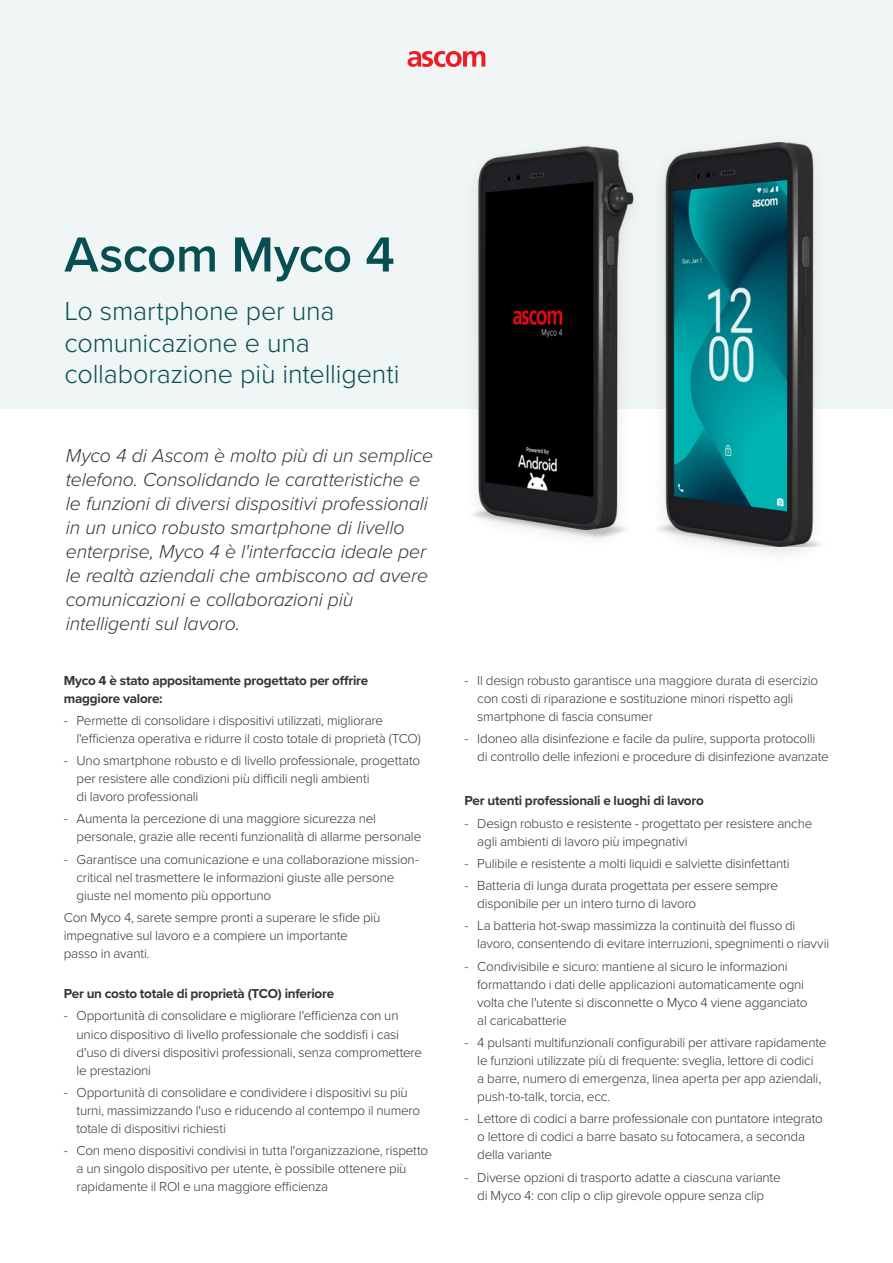
<style>
.page{position:relative;width:893px;height:1263px;background:#fff}
.page>*{position:absolute;margin:0;border:0;box-sizing:border-box;transform-origin:0 0}
.Heading_L4_-_Ascom_Green{font:600 51px "Proxima Nova";letter-spacing:-.01em;color:#084f53}
.Sub-heading{font:300 27px/31.5px "Proxima Nova";letter-spacing:-.005em;color:#084f53}
.Preamble_L3{font:italic 300 19.5px/24px "Proxima Nova";letter-spacing:-.005em;color:#363536}
.Body_copy{font:300 13.5px/18px "Proxima Nova";letter-spacing:-.015em;color:#363536}
.Sub-heading__body_copy_L1_-_Preferred{font:700 13.5px/18px "Proxima Nova";letter-spacing:-.02em;color:#363536}
.Body_copy-2{font:700 13.5px "Proxima Nova";letter-spacing:-.015em;color:#363536}
</style>
<div class="page">
<div style="left:0;top:0;width:893px;height:408px;background:#f0f5f5"></div>
<svg style="left:408px;top:51px;width:77px;height:16px"></svg>
<img style="left:434px;top:146px;width:199px;height:393px">
<div style="left:647px;top:133px;width:184px;height:434px;background:#231f20;opacity:.12"></div>
<img style="left:633px;top:133px;width:216px;height:414px">
<p class="Heading_L4_-_Ascom_Green" style="left:64px;top:216px;width:332px">Ascom Myco 4</p>
<p class="Sub-heading" style="left:64px;top:294px;width:337px">Lo smartphone per una comunicazione e una collaborazione più intelligenti</p>
<p class="Preamble_L3" style="left:66px;top:442px;width:369px">Myco 4 di Ascom è molto più di un semplice telefono. Consolidando le caratteristiche e le funzioni di diversi dispositivi professionali in un unico robusto smartphone di livello enterprise, Myco 4 è l'interfaccia ideale per le realtà aziendali che ambiscono ad avere comunicazioni e collaborazioni più intelligenti sul lavoro.</p>
<p class="Sub-heading__body_copy_L1_-_Preferred" style="left:64px;top:671px;width:306px">Myco 4 è stato appositamente progettato per offrire maggiore valore:</p>
<p class="Body_copy" style="left:77px;top:711px;width:346px;text-indent:-13px">- Permette di consolidare i dispositivi utilizzati, migliorare l'efficienza operativa e ridurre il costo totale di proprietà (TCO)</p>
<p class="Body_copy" style="left:77px;top:751px;width:345px;text-indent:-13px">- Uno smartphone robusto e di livello professionale, progettato per resistere alle condizioni più difficili negli ambienti<br>di lavoro professionali</p>
<p class="Body_copy" style="left:77px;top:809px;width:346px;text-indent:-13px">- Aumenta la percezione di una maggiore sicurezza nel personale, grazie alle recenti funzionalità di allarme personale</p>
<p class="Body_copy" style="left:77px;top:849px;width:344px;text-indent:-13px">- Garantisce una comunicazione e una collaborazione mission&shy;critical nel trasmettere le informazioni giuste alle persone giuste nel momento più opportuno</p>
<p class="Body_copy" style="left:64px;top:908px;width:318px">Con Myco 4, sarete sempre pronti a superare le sfide più impegnative sul lavoro e a compiere un importante passo in avanti.</p>
<p class="Sub-heading__body_copy_L1_-_Preferred" style="left:64px;top:984px;width:272px">Per un costo totale di proprietà (TCO) inferiore</p>
<p class="Body_copy" style="left:77px;top:1006px;width:347px;text-indent:-13px">- Opportunità di consolidare e migliorare l'efficienza con un unico dispositivo di livello professionale che soddisfi i casi d'uso di diversi dispositivi professionali, senza compromettere le prestazioni</p>
<p class="Body_copy" style="left:77px;top:1082px;width:345px;text-indent:-13px">- Opportunità di consolidare e condividere i dispositivi su più turni, massimizzando l'uso e riducendo al contempo il numero totale di dispositivi richiesti</p>
<p class="Body_copy" style="left:77px;top:1141px;width:353px;text-indent:-13px">- Con meno dispositivi condivisi in tutta l'organizzazione, rispetto a un singolo dispositivo per utente, è possibile ottenere più rapidamente il ROI e una maggiore efficienza</p>
<p class="Body_copy" style="left:477px;top:670px;width:342px;text-indent:-13px">- Il design robusto garantisce una maggiore durata di esercizio con costi di riparazione e sostituzione minori rispetto agli smartphone di fascia consumer</p>
<p class="Body_copy" style="left:477px;top:729px;width:353px;text-indent:-13px">- Idoneo alla disinfezione e facile da pulire, supporta protocolli di controllo delle infezioni e procedure di disinfezione avanzate</p>
<p class="Body_copy-2" style="left:465px;top:791px;width:241px">Per utenti professionali e luoghi di lavoro</p>
<p class="Body_copy" style="left:477px;top:813px;width:337px;text-indent:-13px">- Design robusto e resistente - progettato per resistere anche agli ambienti di lavoro più impegnativi</p>
<p class="Body_copy" style="left:465px;top:854px;width:327px">- Pulibile e resistente a molti liquidi e salviette disinfettanti</p>
<p class="Body_copy" style="left:477px;top:876px;width:302px;text-indent:-13px">- Batteria di lunga durata progettata per essere sempre disponibile per un intero turno di lavoro</p>
<p class="Body_copy" style="left:477px;top:916px;width:353px;text-indent:-13px">- La batteria hot-swap massimizza la continuità del flusso di lavoro, consentendo di evitare interruzioni, spegnimenti o riavvii</p>
<p class="Body_copy" style="left:477px;top:956px;width:332px;text-indent:-13px">- Condivisibile e sicuro: mantiene al sicuro le informazioni formattando i dati delle applicazioni automaticamente ogni volta che l'utente si disconnette o Myco 4 viene agganciato al caricabatterie</p>
<p class="Body_copy" style="left:477px;top:1033px;width:351px;text-indent:-13px">- 4 pulsanti multifunzionali configurabili per attivare rapidamente le funzioni utilizzate più di frequente: sveglia, lettore di codici<br>a barre, numero di emergenza, linea aperta per app aziendali, push-to-talk, torcia, ecc.</p>
<p class="Body_copy" style="left:477px;top:1109px;width:347px;text-indent:-13px">- Lettore di codici a barre professionale con puntatore integrato o lettore di codici a barre basato su fotocamera, a seconda della variante</p>
<p class="Body_copy" style="left:465px;top:1167px;width:318px;text-align:center">- Diverse opzioni di trasporto adatte a ciascuna variante di Myco 4: con clip o clip girevole oppure senza clip</p>
</div>
